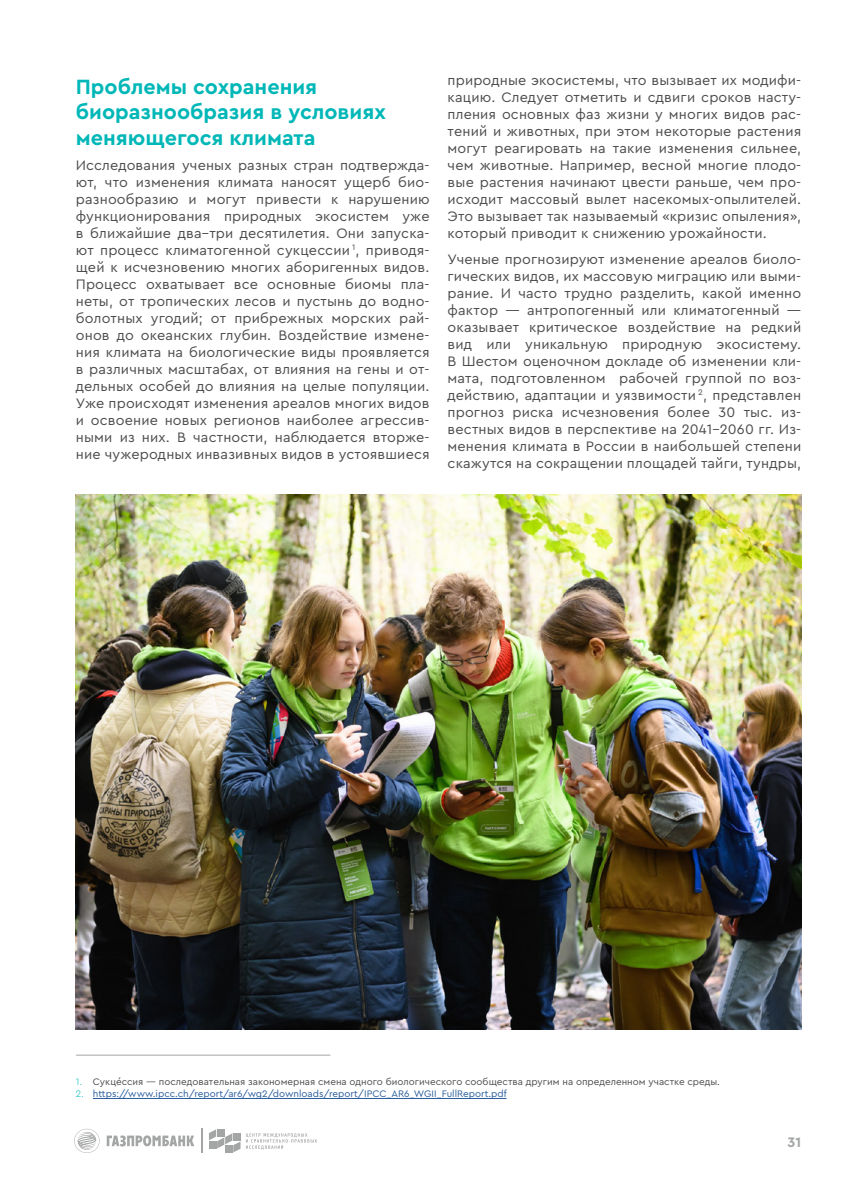
<style>
.page{position:relative;width:851px;height:1191px;background:#fff}
.page>*{position:absolute;margin:0;border:0;box-sizing:border-box;transform-origin:0 0}
.t1{font:700 21.6px/25.5px "Cera CY";color:#00b7b7}
.t2{font:14.4px/17px "Cera CY";letter-spacing:.01em;color:#4b4c4b;text-align:justify}
.t3{font:700 14.4px "Cera CY";color:#a4a5a5}
.t4{font:9.9px "Cera CY";color:#4b4c4b}
.t5{font:9.9px "Cera CY";color:#275b9b}
.s1{font-family:"Cera Pro";font-weight:300;color:#00b7b7}
</style>
<div class="page">
<img style="left:76px;top:495px;width:725px;height:534px">
<hr style="left:93px;top:1098px;width:413px;height:1px;background:#275b9b">
<hr style="left:76px;top:1054px;width:254px;height:1px;background:#a4a5a5">
<svg style="left:74px;top:1128px;width:26px;height:25px"></svg>
<svg style="left:107px;top:1135px;width:87px;height:11px"></svg>
<hr style="left:201px;top:1128px;width:2px;height:25px;background:#a4a5a5">
<svg style="left:209px;top:1129px;width:31px;height:23px"></svg>
<svg style="left:246px;top:1133px;width:71px;height:16px"></svg>
<h1 class="t1" style="left:76px;top:73px;width:311px">Проблемы сохранения биоразнообразия в условиях меняющегося климата</h1>
<p class="t2" style="left:76px;top:156px;width:355px">Исследования ученых разных стран подтвержда&shy;ют, что изменения климата наносят ущерб био&shy;разнообразию и могут привести к нарушению функционирования природных экосистем уже в ближайшие два–три десятилетия. Они запуска&shy;ют процесс климатогенной сукцессии <sup>1</sup>, приводя&shy;щей к исчезновению многих аборигенных видов.<br>Процесс охватывает все основные биомы пла&shy;неты, от тропических лесов и пустынь до водно&shy;болотных угодий; от прибрежных морских рай&shy;онов до океанских глубин. Воздействие измене&shy;ния климата на биологические виды проявляется в различных масштабах, от влияния на гены и от&shy;дельных особей до влияния на целые популяции.<br>Уже происходят изменения ареалов многих видов и освоение новых регионов наиболее агрессив&shy;ными из них. В частности, наблюдается вторже&shy;ние чужеродных инвазивных видов в устоявшиеся</p>
<p class="t2" style="left:447px;top:71px;width:355px">природные экосистемы, что вызывает их модифи&shy;кацию. Следует отметить и сдвиги сроков насту&shy;пления основных фаз жизни у многих видов рас&shy;тений и животных, при этом некоторые растения могут реагировать на такие изменения сильнее, чем животные. Например, весной многие плодо&shy;вые растения начинают цвести раньше, чем про&shy;исходит массовый вылет насекомых-опылителей.<br>Это вызывает так называемый «кризис опыления», который приводит к снижению урожайности.</p>
<p class="t2" style="left:447px;top:250px;width:355px">Ученые прогнозируют изменение ареалов биоло&shy;гических видов, их массовую миграцию или выми&shy;рание. И часто трудно разделить, какой именно фактор — антропогенный или климатогенный — оказывает критическое воздействие на редкий вид или уникальную природную экосистему.<br>В Шестом оценочном докладе об изменении кли&shy;мата, подготовленном рабочей группой по воз&shy;действию, адаптации и уязвимости <sup>2</sup>, представлен прогноз риска исчезновения более 30 тыс. из&shy;вестных видов в перспективе на 2041-2060 гг. Из&shy;менения климата в России в наибольшей степени скажутся на сокращении площадей тайги, тундры,</p>
<p class="t4" style="left:76px;top:1075px;width:645px"><span class="s1">1.</span> Сукце́ссия — последовательная закономерная смена одного биологического сообщества другим на определенном участке среды.</p>
<p class="t5" style="left:76px;top:1087px;width:432px"><span class="s1">2.</span> https://www.ipcc.ch/report/ar6/wg2/downloads/report/IPCC_AR6_WGII_FullReport.pdf</p>
<p class="t3" style="left:787px;top:1132px;width:15px">31</p>
</div>
